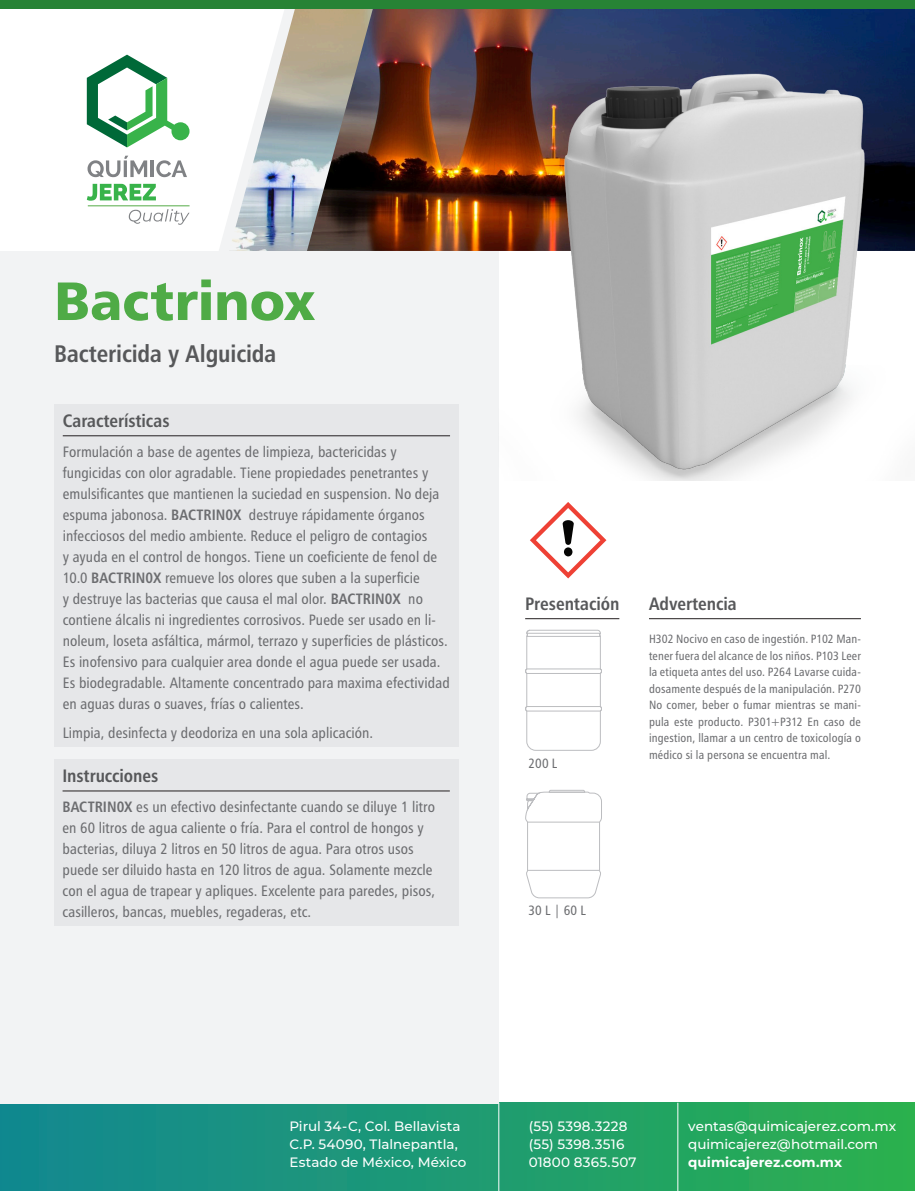
<style>
.page{position:relative;width:915px;height:1191px;background:#fff}
.page>*{position:absolute;margin:0;border:0;box-sizing:border-box;transform-origin:0 0}
.t1{font:54px "Humanist 777 BT Black B";letter-spacing:-.005em;color:#4fab46}
.t2{font:24px "Humanist 777 BT Bold Condensed B";letter-spacing:-.005em;color:#57585a}
.t3{font:18px "Humanist 777 BT Bold Condensed B";letter-spacing:-.005em;color:#57585a}
.t4{font:15px/21px "Humanist 777 BT Roman Condensed B";letter-spacing:.005em;color:#6c6d70}
.t5{font:500 13.5px/18px "Montserrat";letter-spacing:.005em;color:#fff}
.t6{font:700 13.5px "Montserrat";letter-spacing:.005em;color:#fff}
.t7{font:13.5px "Humanist 777 BT Roman Condensed B";letter-spacing:.005em;color:#6c6d70}
.t8{font:12px/16.5px "Humanist 777 BT Roman Condensed B";letter-spacing:.015em;color:#6c6d70;text-align:justify}
.s1{font-family:"Humanist 777 BT Bold Condensed B"}
</style>
<div class="page">
<img style="left:373px;top:9px;width:541px;height:242px">
<svg style="left:219px;top:9px;width:154px;height:242px"></svg>
<svg style="left:87px;top:55px;width:102px;height:92px"></svg>
<svg style="left:87px;top:156px;width:60px;height:21px"></svg>
<hr style="left:151px;top:160px;width:3px;height:17px;background:#808285">
<svg style="left:156px;top:160px;width:31px;height:17px"></svg>
<svg style="left:87px;top:184px;width:69px;height:17px"></svg>
<hr style="left:88px;top:205px;width:101px;height:1px;background:#54ab47">
<svg style="left:129px;top:209px;width:60px;height:16px"></svg>
<div style="left:0;top:1102px;width:914px;height:89px;background:linear-gradient(to right,#118793,#2cb04f)"></div>
<hr style="left:498px;top:1102px;width:1px;height:89px;background:#fff">
<hr style="left:677px;top:1102px;width:1px;height:89px;background:#fff">
<div style="left:0;top:0;width:914px;height:9px;background:#278335"></div>
<div style="left:0;top:251px;width:498px;height:852px;background:#f2f3f4"></div>
<img style="left:498px;top:64px;width:416px;height:416px">
<div style="left:54px;top:404px;width:404px;height:342px;background:#e6e7e9"></div>
<hr style="left:63px;top:435px;width:387px;height:1px;background:#231f20">
<div style="left:54px;top:759px;width:404px;height:166px;background:#e6e7e9"></div>
<hr style="left:63px;top:790px;width:386px;height:1px;background:#231f20">
<hr style="left:648px;top:618px;width:212px;height:1px;background:#231f20">
<svg style="left:525px;top:629px;width:77px;height:122px"></svg>
<svg style="left:525px;top:789px;width:77px;height:109px"></svg>
<hr style="left:525px;top:618px;width:94px;height:1px;background:#231f20">
<svg style="left:530px;top:502px;width:76px;height:76px"></svg>
<p class="t1" style="left:54px;top:266px;width:262px">Bactrinox</p>
<p class="t2" style="left:54px;top:338px;width:224px">Bactericida y Alguicida</p>
<p class="t3" style="left:63px;top:409px;width:108px">Características</p>
<p class="t4" style="left:63px;top:440px;width:388px">Formulación a base de agentes de limpieza, bactericidas y fungicidas con olor agradable. Tiene propiedades penetrantes y emulsificantes que mantienen la suciedad en suspension. No deja espuma jabonosa. <span class="s1">BACTRIN0X</span> destruye rápidamente órganos infecciosos del medio ambiente. Reduce el peligro de contagios<br>y ayuda en el control de hongos. Tiene un coeficiente de fenol de 10.0 <span class="s1">BACTRIN0X</span> remueve los olores que suben a la superficie<br>y destruye las bacterias que causa el mal olor. <span class="s1">BACTRIN0X</span> no contiene álcalis ni ingredientes corrosivos. Puede ser usado en li&shy;noleum, loseta asfáltica, mármol, terrazo y superficies de plásticos.<br>Es inofensivo para cualquier area donde el agua puede ser usada.<br>Es biodegradable. Altamente concentrado para maxima efectividad en aguas duras o suaves, frías o calientes.</p>
<p class="t4" style="left:63px;top:722px;width:312px">Limpia, desinfecta y deodoriza en una sola aplicación.</p>
<p class="t3" style="left:63px;top:764px;width:97px">Instrucciones</p>
<p class="t4" style="left:63px;top:795px;width:374px"><span class="s1">BACTRIN0X</span> es un efectivo desinfectante cuando se diluye 1 litro en 60 litros de agua caliente o fría. Para el control de hongos y bacterias, diluya 2 litros en 50 litros de agua. Para otros usos puede ser diluido hasta en 120 litros de agua. Solamente mezcle con el agua de trapear y apliques. Excelente para paredes, pisos, casilleros, bancas, muebles, regaderas, etc.</p>
<p class="t3" style="left:525px;top:592px;width:96px">Presentación</p>
<p class="t7" style="left:528px;top:755px;width:30px">200 L</p>
<p class="t3" style="left:648px;top:592px;width:89px">Advertencia</p>
<p class="t8" style="left:648px;top:630px;width:213px">H302 Nocivo en caso de ingestión. P102 Man&shy;tener fuera del alcance de los niños. P103 Leer la etiqueta antes del uso. P264 Lavarse cuida&shy;dosamente después de la manipulación. P270<br>No comer, beber o fumar mientras se mani&shy;pula este producto. P301+P312 En caso de ingestion, llamar a un centro de toxicología o médico si la persona se encuentra mal.</p>
<p class="t7" style="left:528px;top:901px;width:59px">30 L | 60 L</p>
<p class="t5" style="left:289px;top:1116px;width:178px">Pirul 34-C, Col. Bellavista<br>C.P. 54090, Tlalnepantla,<br>Estado de México, México</p>
<p class="t5" style="left:528px;top:1116px;width:109px">(55) 5398.3228 (55) 5398.3516<br>01800 8365.507</p>
<p class="t5" style="left:688px;top:1116px;width:209px">ventas@quimicajerez.com.mx quimicajerez@hotmail.com</p>
<p class="t6" style="left:688px;top:1152px;width:155px">quimicajerez.com.mx</p>
</div>
